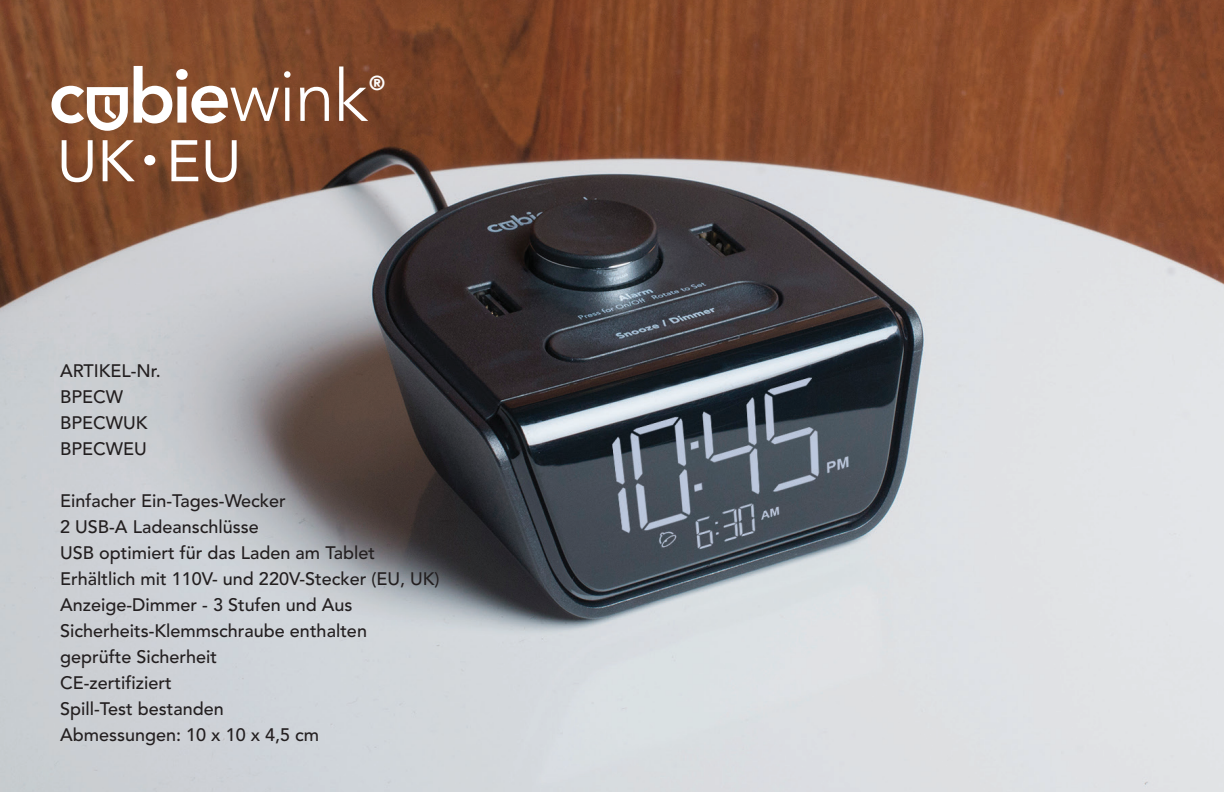
<style>
.page{position:relative;width:1224px;height:792px;background:#fff}
.page>*{position:absolute;margin:0;border:0;box-sizing:border-box;transform-origin:0 0}
.t1{font:800 75px "Avenir";color:#fff}
.t2{font:58px "Avenir";color:#fff}
.t3{font:900 20px "Avenir";color:#fff}
.t4{font:500 18px/26px "Avenir";color:#231f20}
.s1{font-weight:300;font-size:72px}
</style>
<div class="page">
<img style="left:0;top:0;width:1224px;height:792px">
<div style="left:144px;top:155px;width:11px;height:10px;background:#fff;border-radius:50%"></div>
<svg style="left:87px;top:87px;width:41px;height:44px"></svg>
<h1 class="t1" style="left:48px;top:52px;width:321px">c bie<span class="s1">wink</span></h1>
<p class="t3" style="left:369px;top:71px;width:17px">®</p>
<h2 class="t2" style="left:57px;top:127px;width:186px">UK EU</h2>
<p class="t4" style="left:60px;top:358px;width:102px">ARTIKEL-Nr.<br>BPECW<br>BPECWUK<br>BPECWEU</p>
<p class="t4" style="left:60px;top:488px;width:381px">Einfacher Ein-Tages-Wecker<br>2 USB-A Ladeanschlüsse<br>USB optimiert für das Laden am Tablet<br>Erhältlich mit 110V- und 220V-Stecker (EU, UK)<br>Anzeige-Dimmer - 3 Stufen und Aus<br>Sicherheits-Klemmschraube enthalten geprüfte Sicherheit<br>CE-zertifiziert<br>Spill-Test bestanden<br>Abmessungen: 10 x 10 x 4,5 cm</p>
</div>
